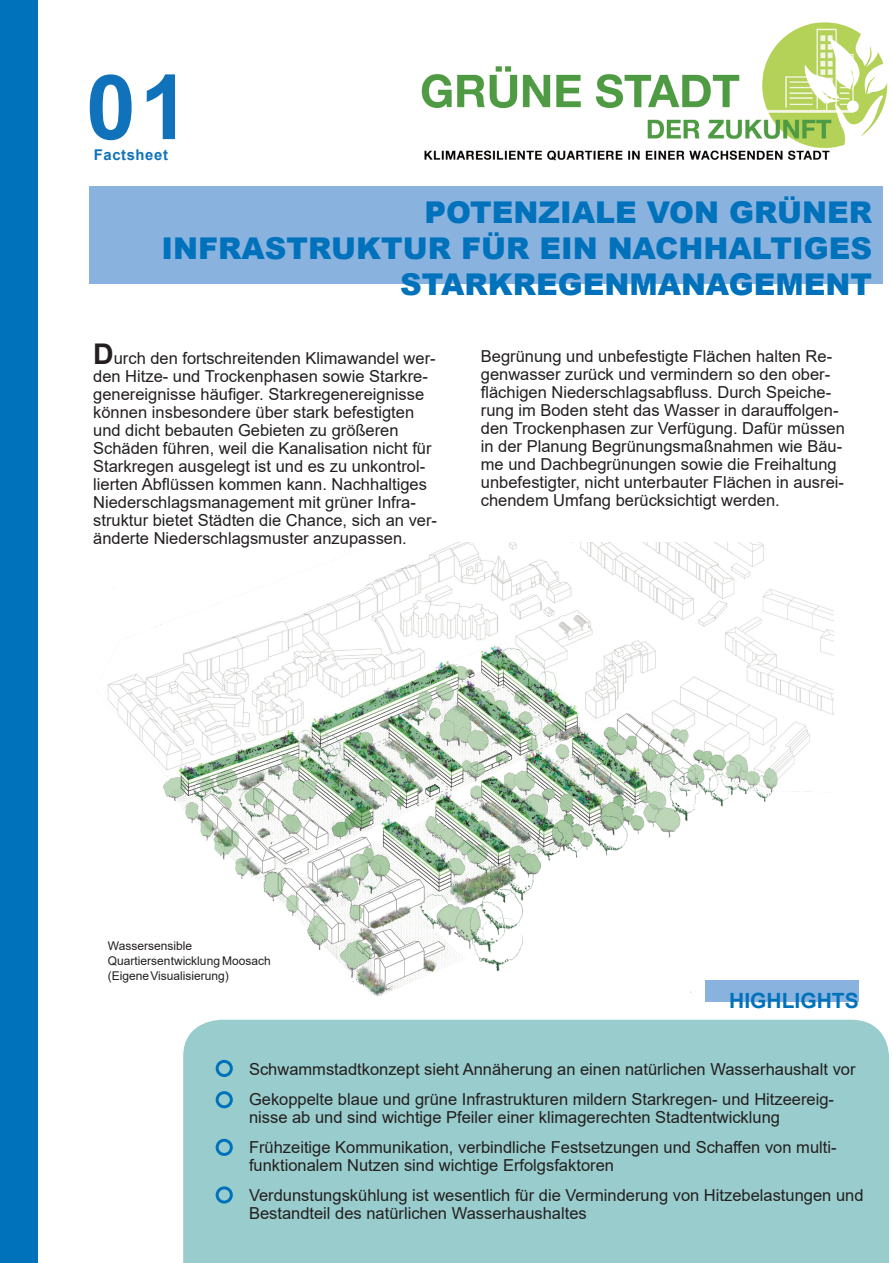
<style>
.page{position:relative;width:893px;height:1263px;background:#fff}
.page>*{position:absolute;margin:0;border:0;box-sizing:border-box;transform-origin:0 0}
.t1{font:700 90px "Arial";color:#0f72ba}
.t2{font:900 30px/36px "Arial";color:#0072bb;text-align:right}
.t3{font:700 21px "Arial";color:#0072bb}
.t4{font:16.5px/18px "Arial";color:#231f20}
.t5{font:700 14.85px "Arial";letter-spacing:.04em;color:#0f72ba}
.t6{font:12px/15px "Arial";color:#231f20}
.s1{font-weight:700;font-size:28.5px}
</style>
<div class="page">
<img style="left:421px;top:22px;width:467px;height:139px">
<img style="left:107px;top:542px;width:726px;height:460px">
<div style="left:0;top:0;width:38px;height:1263px;background:#0072bb"></div>
<div style="left:420px;top:14px;width:168px;height:40px;background:#fff"></div>
<div style="left:183px;top:1020px;width:706px;height:243px;background:#9cc"></div>
<div style="left:706px;top:980px;width:153px;height:21px;background:#8ab2df"></div>
<div style="left:90px;top:187px;width:793px;height:97px;background:#8ab2df"></div>
<div style="left:216px;top:1091px;width:17px;height:17px;border:3px solid #0072bb;border-radius:50%"></div>
<div style="left:216px;top:1060px;width:17px;height:17px;border:3px solid #0072bb;border-radius:50%"></div>
<div style="left:216px;top:1139px;width:17px;height:17px;border:3px solid #0072bb;border-radius:50%"></div>
<div style="left:216px;top:1186px;width:17px;height:17px;border:3px solid #0072bb;border-radius:50%"></div>
<h1 class="t1" style="left:86px;top:74px;width:105px">01</h1>
<p class="t5" style="left:94px;top:149px;width:76px">Factsheet</p>
<h2 class="t2" style="left:162px;top:197px;width:712px">POTENZIALE VON GRÜNER<br>INFRASTRUKTUR FÜR EIN NACHHALTIGES<br>STARKREGENMANAGEMENT</h2>
<p class="t4" style="left:93px;top:350px;width:345px"><span class="s1">D</span>urch den fortschreitenden Klimawandel wer&shy;den Hitze- und Trockenphasen sowie Starkre&shy;genereignisse häufiger. Starkregenereignisse können insbesondere über stark befestigten und dicht bebauten Gebieten zu größeren Schäden führen, weil die Kanalisation nicht für Starkregen ausgelegt ist und es zu unkontrol&shy;lierten Abflüssen kommen kann. Nachhaltiges Niederschlagsmanagement mit grüner Infra&shy;struktur bietet Städten die Chance, sich an ver&shy;änderte Niederschlagsmuster anzupassen.</p>
<p class="t4" style="left:481px;top:349px;width:366px">Begrünung und unbefestigte Flächen halten Re&shy;genwasser zurück und vermindern so den ober&shy;flächigen Niederschlagsabfluss. Durch Speiche&shy;rung im Boden steht das Wasser in darauffolgen&shy;den Trockenphasen zur Verfügung. Dafür müssen in der Planung Begrünungsmaßnahmen wie Bäu&shy;me und Dachbegrünungen sowie die Freihaltung unbefestigter, nicht unterbauter Flächen in ausrei&shy;chendem Umfang berücksichtigt werden.</p>
<p class="t6" style="left:108px;top:940px;width:164px">Wassersensible<br>Quartiersentwicklung Moosach (EigeneVisualisierung)</p>
<p class="t3" style="left:729px;top:993px;width:131px">HIGHLIGHTS</p>
<p class="t4" style="left:249px;top:1055px;width:608px;line-height:30px">Schwammstadtkonzept sieht Annäherung an einen natürlichen Wasserhaushalt vor<br>Gekoppelte blaue und grüne Infrastrukturen mildern Starkregen- und Hitzeereig-</p>
<p class="t4" style="left:249px;top:1103px;width:589px;line-height:30px">nisse ab und sind wichtige Pfeiler einer klimagerechten Stadtentwicklung<br>Frühzeitige Kommunikation, verbindliche Festsetzungen und Schaffen von multi-</p>
<p class="t4" style="left:249px;top:1151px;width:616px;line-height:30px">funktionalem Nutzen sind wichtige Erfolgsfaktoren<br>Verdunstungskühlung ist wesentlich für die Verminderung von Hitzebelastungen und</p>
<p class="t4" style="left:249px;top:1205px;width:339px">Bestandteil des natürlichen Wasserhaushaltes</p>
</div>
